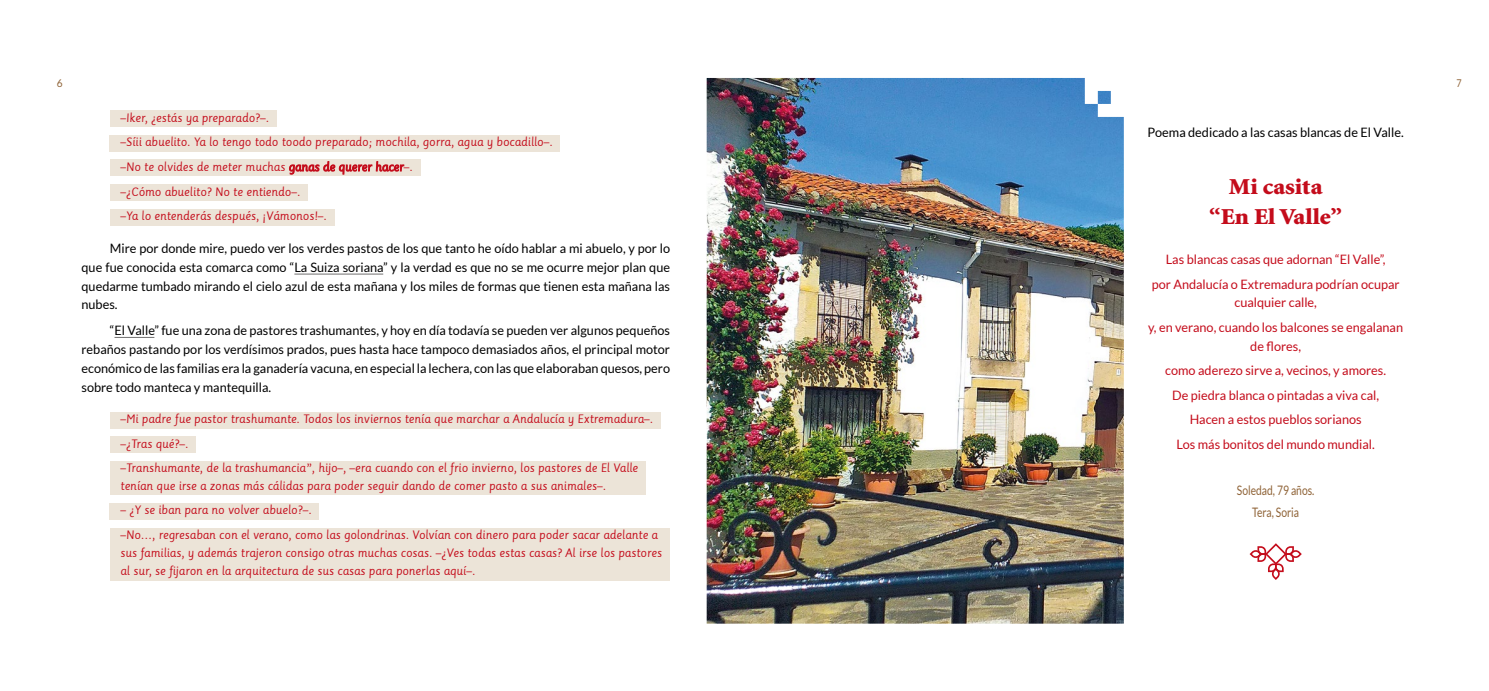
<style>
.page{position:relative;width:1489px;height:691px;background:#fff}
.page>*{position:absolute;margin:0;border:0;box-sizing:border-box;transform-origin:0 0}
.t1{font:900 22.88px/29.6px "Minion";color:#c40c1b;text-align:center;scale:1.08 1}
.t2{font:13px/18.8px "Lato";color:#000;text-align:justify}
.t3{font:13px/24.5px "Lato";color:#c40c1b;text-align:center}
.t4{font:13px/22px "Lato";color:#8f6337;text-align:center;scale:.79 1}
.t5{font:11.88px/24.6px "Sassoon Primary";color:#c40c1b;scale:.95 1}
.t6{font:10.75px "Lato";color:#8f6337;scale:.95 1}
.t7{font:10.75px "Lato";color:#8f6337;scale:.84 1}
</style>
<div class="page">
<div style="left:110px;top:111px;width:166px;height:16px;background:#ece4d8"></div>
<div style="left:110px;top:135px;width:450px;height:16px;background:#ece4d8"></div>
<div style="left:110px;top:160px;width:310px;height:16px;background:#ece4d8"></div>
<div style="left:110px;top:184px;width:198px;height:16px;background:#ece4d8"></div>
<div style="left:110px;top:209px;width:224px;height:16px;background:#ece4d8"></div>
<hr style="left:294px;top:274px;width:89px;height:1px;background:#706f6f">
<hr style="left:114px;top:337px;width:40px;height:1px;background:#706f6f">
<div style="left:110px;top:412px;width:550px;height:16px;background:#ece4d8"></div>
<div style="left:110px;top:437px;width:86px;height:16px;background:#ece4d8"></div>
<div style="left:110px;top:461px;width:535px;height:34px;background:#ece4d8"></div>
<div style="left:110px;top:503px;width:209px;height:16px;background:#ece4d8"></div>
<div style="left:110px;top:528px;width:559px;height:52px;background:#ece4d8"></div>
<img style="left:706px;top:78px;width:417px;height:546px">
<svg style="left:1249px;top:543px;width:52px;height:37px"></svg>
<p class="t6" style="left:57px;top:77px;width:8px">6</p>
<p class="t7" style="left:1456px;top:77px;width:8px">7</p>
<p class="t5" style="left:120px;top:106px;width:456px">–Iker, ¿estás ya preparado?–.<br>–Síii abuelito. Ya lo tengo todo toodo preparado; mochila, gorra, agua y bocadillo–. –No te olvides de meter muchas ganas de querer hacer–.<br>–¿Cómo abuelito? No te entiendo–.<br>–Ya lo entenderás después, ¡Vámonos!–.</p>
<p class="t2" style="left:81px;top:239px;width:590px;text-indent:28px">Mire por donde mire, puedo ver los verdes pastos de los que tanto he oído hablar a mi abuelo, y por lo que fue conocida esta comarca como “La Suiza soriana” y la verdad es que no se me ocurre mejor plan que quedarme tumbado mirando el cielo azul de esta mañana y los miles de formas que tienen esta mañana las nubes.</p>
<p class="t2" style="left:81px;top:321px;width:590px;text-indent:28px">“El Valle” fue una zona de pastores trashumantes, y hoy en día todavía se pueden ver algunos pequeños rebaños pastando por los verdísimos prados, pues hasta hace tampoco demasiados años, el principal motor económico de las familias era la ganadería vacuna, en especial la lechera, con las que elaboraban quesos, pero sobre todo manteca y mantequilla.</p>
<p class="t5" style="left:120px;top:407px;width:562px">–Mi padre fue pastor trashumante. Todos los inviernos tenía que marchar a Andalucía y Extremadura–. –¿Tras qué?–.<br>–Transhumante, de la trashumancia”, hijo–, –era cuando con el frio invierno, los pastores de El Valle</p>
<p class="t5" style="left:120px;top:474px;width:512px">tenían que irse a zonas más cálidas para poder seguir dando de comer pasto a sus animales–.</p>
<p class="t5" style="left:120px;top:498px;width:567px">– ¿Y se iban para no volver abuelo?–.<br>–No…, regresaban con el verano, como las golondrinas. Volvían con dinero para poder sacar adelante a</p>
<p class="t5" style="left:120px;top:543px;width:571px;line-height:18.8px">sus familias, y además trajeron consigo otras muchas cosas. –¿Ves todas estas casas? Al irse los pastores al sur, se fijaron en la arquitectura de sus casas para ponerlas aquí–.</p>
<p class="t2" style="left:1147px;top:122px;width:257px">Poema dedicado a las casas blancas de El Valle.</p>
<h1 class="t1" style="left:1209px;top:173px;width:124px">Mi casita “En El Valle”</h1>
<p class="t3" style="left:1151px;top:247px;width:249px">Las blancas casas que adornan “El Valle”,<br>por Andalucía o Extremadura podrían ocupar</p>
<p class="t3" style="left:1148px;top:290px;width:256px">cualquier calle,<br>y, en verano, cuando los balcones se engalanan</p>
<p class="t3" style="left:1165px;top:333px;width:222px">de flores,<br>como aderezo sirve a, vecinos, y amores.<br>De piedra blanca o pintadas a viva cal,<br>Hacen a estos pueblos sorianos<br>Los más bonitos del mundo mundial.</p>
<p class="t4" style="left:1236px;top:479px;width:100px">Soledad, 79 años.<br>Tera, Soria</p>
</div>
